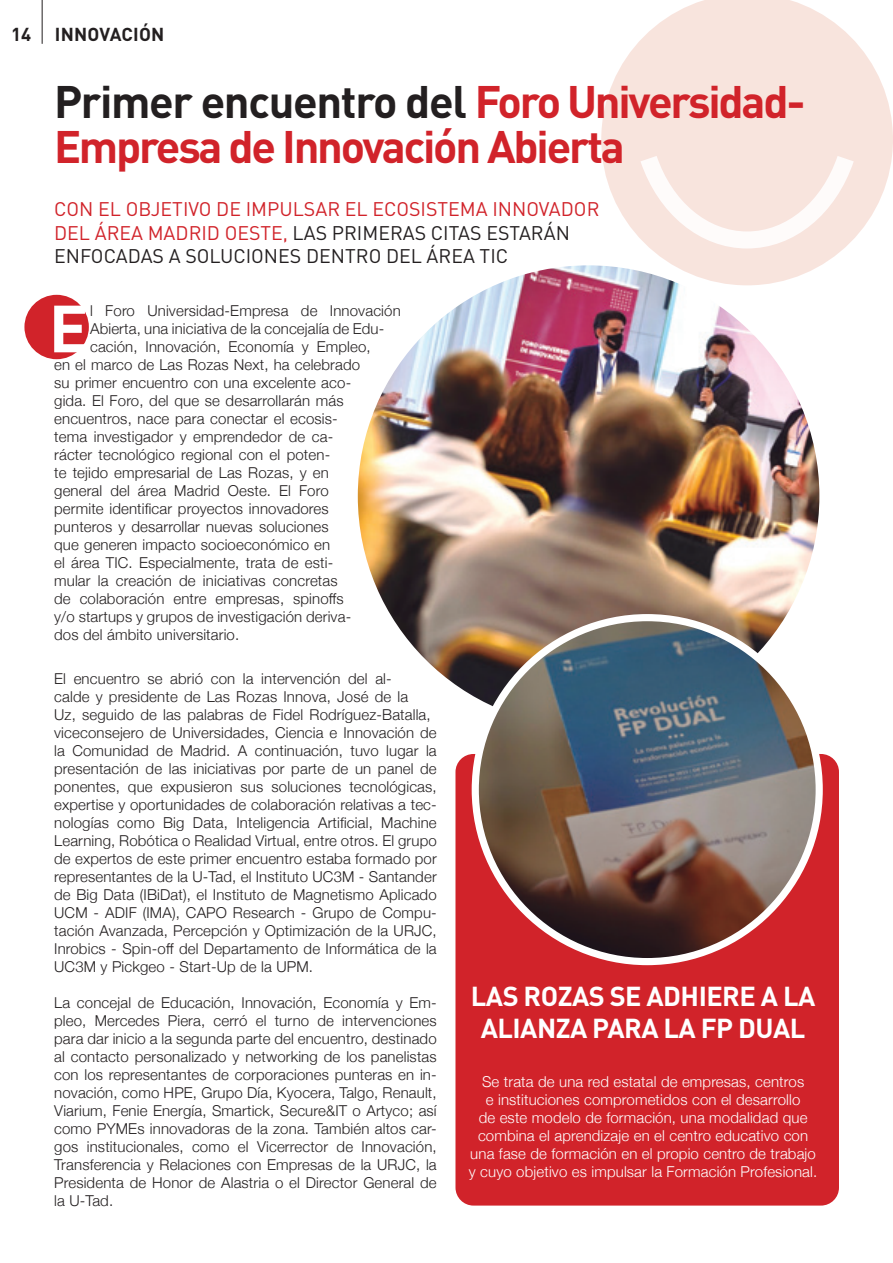
<style>
.page{position:relative;width:893px;height:1263px;background:#fff}
.page>*{position:absolute;margin:0;border:0;box-sizing:border-box;transform-origin:0 0}
.t1{font:700 65.55px "DINOT";color:#fff}
.t2{font:700 45px/45px "DINOT";letter-spacing:-.05em;color:#d1232a}
.t3{font:700 27.15px/32.5px "DINOT";letter-spacing:-.02em;color:#fff;text-align:center}
.t4{font:19.5px/23.4px "DINOT";color:#d1232a}
.t5{font:700 18.6px "DINOT";letter-spacing:.01em;color:#231f20}
.t6{font:300 15px/18px "Helvetica Neue";letter-spacing:.01em;color:#231f20}
.t7{font:300 15px/18px "Helvetica Neue";letter-spacing:.01em;color:#fff;text-align:center}
.s1{color:#231f20}
</style>
<div class="page">
<hr style="left:42px;top:0;width:1px;height:44px;background:#231f20">
<svg style="left:601px;top:0;width:292px;height:285px;fill:#f8e4dd"></svg>
<svg style="left:640px;top:156px;width:214px;height:92px"></svg>
<div style="left:24px;top:295px;width:65px;height:64px;background:#d1232a;border-radius:50%"></div>
<img style="left:353px;top:260px;width:471px;height:472px;border-radius:236px">
<div style="left:455px;top:754px;width:384px;height:451px;background:#d1232a;border-radius:18px"></div>
<img style="left:475px;top:618px;width:344px;height:343px;border-radius:172px">
<p class="t5" style="left:11px;top:22px;width:22px">14</p>
<p class="t5" style="left:55px;top:22px;width:111px">Innovación</p>
<h2 class="t2" style="left:54px;top:78px;width:753px"><span class="s1">Primer encuentro del</span> Foro Universidad-<br>Empresa de Innovación Abierta</h2>
<h3 class="t4" style="left:54px;top:197px;width:547px">CON EL OBJETIVO DE IMPULSAR EL ECOSISTEMA INNOVADOR<br>DEL ÁREA MADRID OESTE, <span class="s1">LAS PRIMERAS CITAS ESTARÁN<br>ENFOCADAS A SOLUCIONES DENTRO DEL ÁREA TIC</span></h3>
<h1 class="t1" style="left:49px;top:286px;width:41px">E</h1>
<p class="t6" style="left:90px;top:301px;width:312px">l Foro Universidad-Empresa de Innovación</p>
<p class="t6" style="left:90px;top:319px;width:296px">Abierta, una iniciativa de la concejalía de Edu-</p>
<p class="t6" style="left:90px;top:337px;width:282px">cación, Innovación, Economía y Empleo,</p>
<p class="t6" style="left:54px;top:355px;width:308px">en el marco de Las Rozas Next, ha celebrado</p>
<p class="t6" style="left:54px;top:373px;width:299px">su primer encuentro con una excelente aco-</p>
<p class="t6" style="left:54px;top:391px;width:291px">gida. El Foro, del que se desarrollarán más</p>
<p class="t6" style="left:54px;top:409px;width:285px">encuentros, nace para conectar el ecosis-</p>
<p class="t6" style="left:54px;top:427px;width:281px">tema investigador y emprendedor de ca-</p>
<p class="t6" style="left:54px;top:445px;width:277px">rácter tecnológico regional con el poten-</p>
<p class="t6" style="left:54px;top:463px;width:276px">te tejido empresarial de Las Rozas, y en</p>
<p class="t6" style="left:54px;top:481px;width:276px">general del área Madrid Oeste. El Foro</p>
<p class="t6" style="left:54px;top:499px;width:276px">permite identificar proyectos innovadores</p>
<p class="t6" style="left:54px;top:517px;width:276px">punteros y desarrollar nuevas soluciones</p>
<p class="t6" style="left:54px;top:535px;width:278px">que generen impacto socioeconómico en</p>
<p class="t6" style="left:54px;top:553px;width:281px">el área TIC. Especialmente, trata de esti-</p>
<p class="t6" style="left:54px;top:571px;width:285px">mular la creación de iniciativas concretas</p>
<p class="t6" style="left:54px;top:589px;width:291px">de colaboración entre empresas, spinoffs</p>
<p class="t6" style="left:54px;top:607px;width:298px">y/o startups y grupos de investigación deriva-</p>
<p class="t6" style="left:54px;top:625px;width:187px">dos del ámbito universitario.</p>
<p class="t6" style="left:54px;top:669px;width:384px">El encuentro se abrió con la intervención del al-<br>calde y presidente de Las Rozas Innova, José de la<br>Uz, seguido de las palabras de Fidel Rodríguez-Batalla, viceconsejero de Universidades, Ciencia e Innovación de la Comunidad de Madrid. A continuación, tuvo lugar la presentación de las iniciativas por parte de un panel de ponentes, que expusieron sus soluciones tecnológicas, expertise y oportunidades de colaboración relativas a tec&shy;nologías como Big Data, Inteligencia Artificial, Machine Learning, Robótica o Realidad Virtual, entre otros. El grupo de expertos de este primer encuentro estaba formado por representantes de la U-Tad, el Instituto UC3M - Santander de Big Data (IBiDat), el Instituto de Magnetismo Aplicado UCM - ADIF (IMA), CAPO Research - Grupo de Compu&shy;tación Avanzada, Percepción y Optimización de la URJC, Inrobics - Spin-off del Departamento de Informática de la UC3M y Pickgeo - Start-Up de la UPM.</p>
<p class="t6" style="left:54px;top:993px;width:384px;text-align:justify">La concejal de Educación, Innovación, Economía y Em&shy;pleo, Mercedes Piera, cerró el turno de intervenciones para dar inicio a la segunda parte del encuentro, destinado al contacto personalizado y networking de los panelistas con los representantes de corporaciones punteras en in&shy;novación, como HPE, Grupo Día, Kyocera, Talgo, Renault, Viarium, Fenie Energía, Smartick, Secure&amp;IT o Artyco; así como PYMEs innovadoras de la zona. También altos car&shy;gos institucionales, como el Vicerrector de Innovación, Transferencia y Relaciones con Empresas de la URJC, la Presidenta de Honor de Alastria o el Director General de la U-Tad.</p>
<h3 class="t3" style="left:471px;top:979px;width:346px">LAS ROZAS SE ADHIERE A LA<br>ALIAN ZA PARA LA FP DUAL</h3>
<p class="t7" style="left:469px;top:1072px;width:350px">Se trata de una red estatal de empresas, centros<br>e instituciones comprometidos con el desarrollo<br>de este modelo de formación, una modalidad que combina el aprendizaje en el centro educativo con una fase de formación en el propio centro de trabajo y cuyo objetivo es impulsar la Formación Profesional.</p>
</div>
